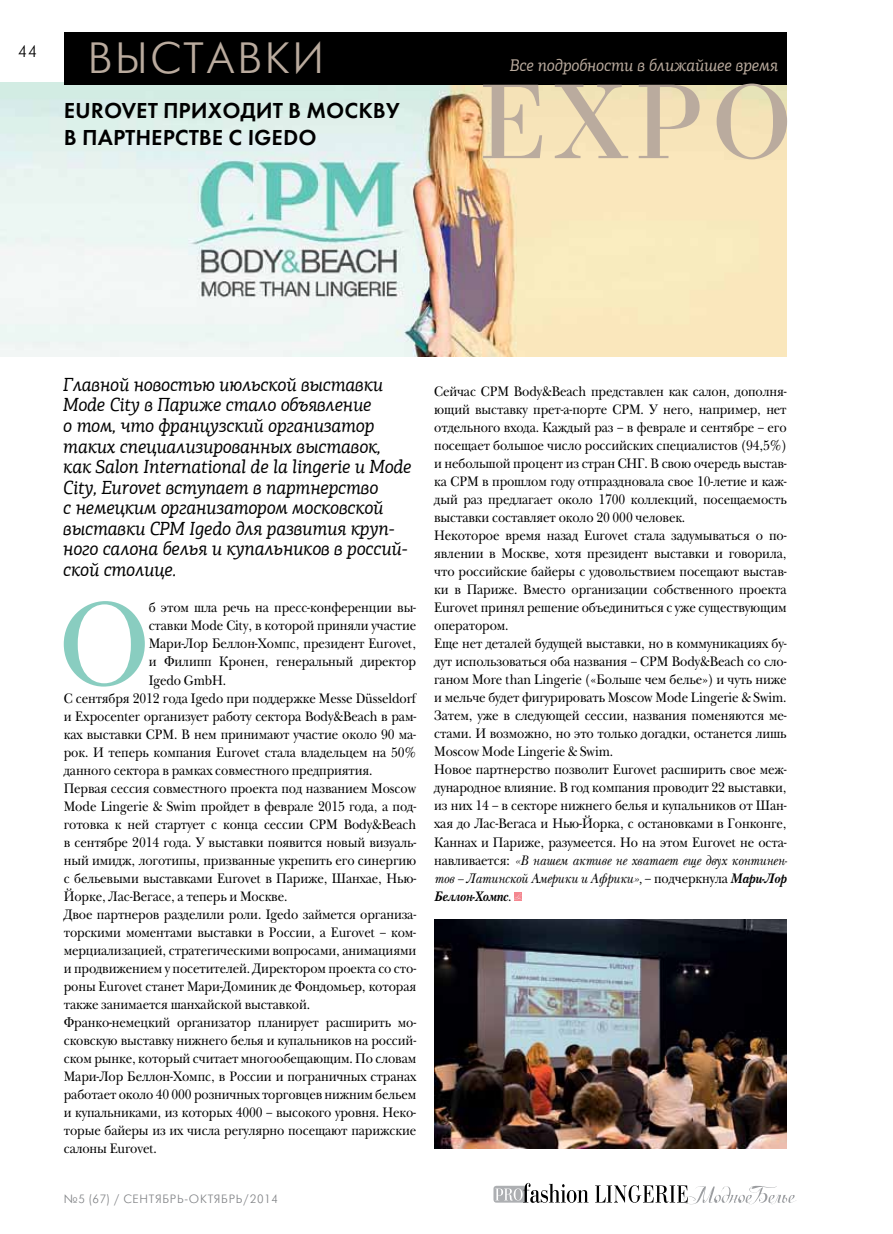
<style>
.page{position:relative;width:893px;height:1234px;background:#fff}
.page>*{position:absolute;margin:0;border:0;box-sizing:border-box;transform-origin:0 0}
.t1{font:122.1px "New Baskerville ITC";color:#89cdc0;scale:.9 1}
.t2{font:111.9px "Bodoni";color:#baab9e}
.t3{font:300 43.65px "Futura Futuris";letter-spacing:.06em;color:#baab9e}
.t4{font:22.5px/27px "Futura Demi";color:#000}
.t5{font:italic 19.05px/20.5px "PF Agora Slab Pro";letter-spacing:-.01em;color:#000;scale:.95 1}
.t6{font:italic 16.95px "PF Agora Slab Pro";letter-spacing:-.01em;color:#baab9e;scale:.95 1}
.t7{font:300 16.5px "Futura Futuris";color:#000}
.t8{font:14.25px/18px "New Baskerville ITC";letter-spacing:-.01em;color:#000;scale:.9 1}
.t9{font:300 12px "Futura Futuris";letter-spacing:.06em;color:#808285}
.s1{font-style:italic}
.s2{font-weight:700;font-style:italic}
</style>
<div class="page">
<svg style="left:493px;top:1182px;width:304px;height:22px"></svg>
<svg style="left:514px;top:892px;width:8px;height:7px"></svg>
<img style="left:0;top:82px;width:787px;height:275px">
<div style="left:64px;top:32px;width:723px;height:53px;background:#000"></div>
<img style="left:434px;top:919px;width:353px;height:229px">
<p class="t7" style="left:18px;top:42px;width:21px">44</p>
<h3 class="t3" style="left:88px;top:34px;width:238px">выставки</h3>
<h3 class="t4" style="left:64px;top:97px;width:337px">EUROVET ПРИХОДИТ В МОСКВУ<br>В ПАРТНЕРСТВЕ С I GEDO</h3>
<p class="t6" style="left:510px;top:55px;width:284px">Все подробности в ближайшее время</p>
<h2 class="t2" style="left:478px;top:56px;width:305px">EXPO</h2>
<p class="t5" style="left:63px;top:374px;width:368px">Главной новостью июльской выставки Mode City в Париже стало объявление<br>о том, что французский организатор таких специализированных выставок, как Salon International de la lingerie и Mode City, Eurovet вступает в партнерство<br>с немецким организатором московской выставки CPM Igedo для развития круп&shy;ного салона белья и купальников в россий&shy;ской столице.</p>
<h1 class="t1" style="left:59px;top:571px;width:103px">О</h1>
<p class="t8" style="left:149px;top:599px;width:299px">б этом шла речь на пресс-конференции вы-</p>
<p class="t8" style="left:149px;top:617px;width:299px">ставки Mode City, в которой приняли участие</p>
<p class="t8" style="left:149px;top:635px;width:299px">Мари-Лор Беллон-Хомпс, президент Eurovet,</p>
<p class="t8" style="left:149px;top:653px;width:299px">и Филипп Кронен, генеральный директор</p>
<p class="t8" style="left:149px;top:671px;width:88px">Igedo GmbH.</p>
<p class="t8" style="left:64px;top:689px;width:393px">С сентября 2012 года Igedo при поддержке Messe Düsseldorf</p>
<p class="t8" style="left:64px;top:707px;width:393px">и Expocenter организует работу сектора Body&amp;Beach в рам-</p>
<p class="t8" style="left:64px;top:725px;width:393px">ках выставки CPM. В нем принимают участие около 90 ма-</p>
<p class="t8" style="left:64px;top:743px;width:393px">рок. И теперь компания Eurovet стала владельцем на 50%</p>
<p class="t8" style="left:64px;top:761px;width:345px">данного сектора в рамках совместного предприятия.</p>
<p class="t8" style="left:64px;top:779px;width:393px">Первая сессия совместного проекта под названием Moscow</p>
<p class="t8" style="left:64px;top:797px;width:393px">Mode Lingerie &amp; Swim пройдет в феврале 2015 года, а под-</p>
<p class="t8" style="left:64px;top:815px;width:393px">готовка к ней стартует с конца сессии CPM Body&amp;Beach</p>
<p class="t8" style="left:64px;top:833px;width:393px">в сентябре 2014 года. У выставки появится новый визуаль-</p>
<p class="t8" style="left:64px;top:851px;width:393px">ный имидж, логотипы, призванные укрепить его синергию</p>
<p class="t8" style="left:64px;top:869px;width:393px">с бельевыми выставками Eurovet в Париже, Шанхае, Нью-</p>
<p class="t8" style="left:64px;top:887px;width:250px">Йорке, Лас-Вегасе, а теперь и Москве.</p>
<p class="t8" style="left:64px;top:905px;width:393px">Двое партнеров разделили роли. Igedo займется организа-</p>
<p class="t8" style="left:64px;top:923px;width:393px">торскими моментами выставки в России, а Eurovet – ком-</p>
<p class="t8" style="left:64px;top:941px;width:393px">мерциализацией, стратегическими вопросами, анимациями</p>
<p class="t8" style="left:64px;top:959px;width:393px">и продвижением у посетителей. Директором проекта со сто-</p>
<p class="t8" style="left:64px;top:977px;width:393px">роны Eurovet станет Мари-Доминик де Фондомьер, которая</p>
<p class="t8" style="left:64px;top:995px;width:275px">также занимается шанхайской выставкой.</p>
<p class="t8" style="left:64px;top:1013px;width:393px">Франко-немецкий организатор планирует расширить мо-</p>
<p class="t8" style="left:64px;top:1031px;width:393px">сковскую выставку нижнего белья и купальников на россий-</p>
<p class="t8" style="left:64px;top:1049px;width:393px">ском рынке, который считает многообещающим. По словам</p>
<p class="t8" style="left:64px;top:1067px;width:393px">Мари-Лор Беллон-Хомпс, в России и пограничных странах</p>
<p class="t8" style="left:64px;top:1085px;width:393px">работает около 40 000 розничных торговцев нижним бельем</p>
<p class="t8" style="left:64px;top:1103px;width:393px">и купальниками, из которых 4000 – высокого уровня. Неко-</p>
<p class="t8" style="left:64px;top:1121px;width:393px">торые байеры из их числа регулярно посещают парижские</p>
<p class="t8" style="left:64px;top:1139px;width:105px">салоны Eurovet.</p>
<p class="t9" style="left:64px;top:1191px;width:216px">№5 (67) / сентябрь-октябрь/2014</p>
<p class="t8" style="left:434px;top:383px;width:394px">Сейчас CPM Body&amp;Beach представлен как салон, дополня&shy;ющий выставку прет-а-порте CPM. У него, например, нет отдельного входа. Каждый раз – в феврале и сентябре – его посещает большое число российских специалистов (94,5%) и небольшой процент из стран СНГ. В свою очередь выстав&shy;ка CPM в прошлом году отпраздновала свое 10-летие и каж&shy;дый раз предлагает около 1700 коллекций, посещаемость выставки составляет около 20 000 человек.<br>Некоторое время назад Eurovet стала задумываться о по&shy;явлении в Москве, хотя президент выставки и говорила, что российские байеры с удовольствием посещают выстав&shy;ки в Париже. Вместо организации собственного проекта Eurovet принял решение объединиться с уже существующим оператором.<br>Еще нет деталей будущей выставки, но в коммуникациях бу&shy;дут использоваться оба названия – CPM Body&amp;Beach со сло&shy;ганом More than Lingerie («Больше чем белье») и чуть ниже и мельче будет фигурировать Moscow Mode Lingerie &amp; Swim.<br>Затем, уже в следующей сессии, названия поменяются ме&shy;стами. И возможно, но это только догадки, останется лишь Moscow Mode Lingerie &amp; Swim.<br>Новое партнерство позволит Eurovet расширить свое меж&shy;дународное влияние. В год компания проводит 22 выставки, из них 14 – в секторе нижнего белья и купальников от Шан&shy;хая до Лас-Вегаса и Нью-Йорка, с остановками в Гонконге, Каннах и Париже, разумеется. Но на этом Eurovet не оста&shy;навливается: <span class="s1">«В нашем активе не хватает еще двух континен&shy;тов – Латинской Америки и Африки»,</span> – подчеркнула <span class="s2">Мари-Лор Беллон-Хомпс</span>.</p>
</div>
